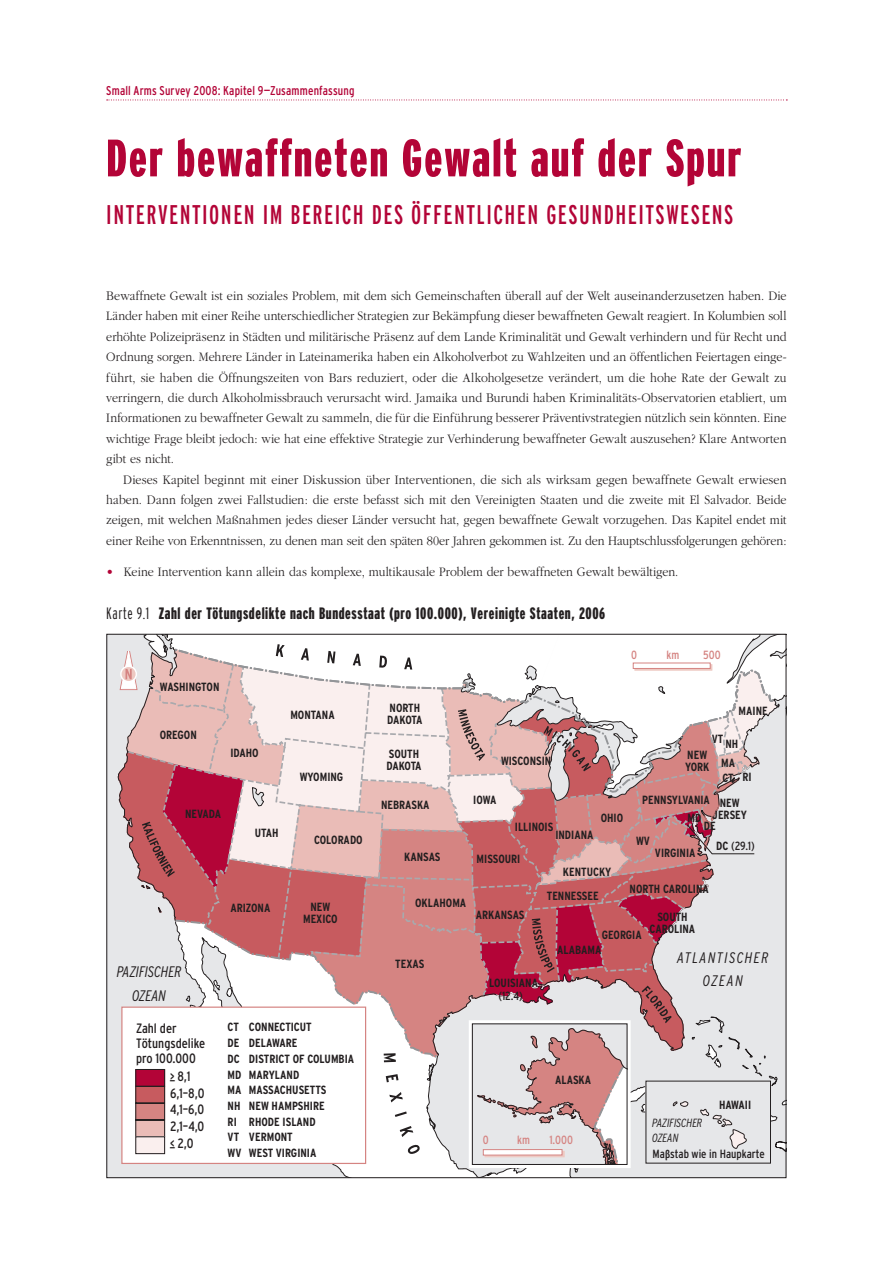
<style>
.page{position:relative;width:893px;height:1263px;background:#fff}
.page>*{position:absolute;margin:0;border:0;box-sizing:border-box;transform-origin:0 0}
.t1{font:900 extra-condensed 52.5px "Interstate";letter-spacing:.035em;color:#b30437}
.t2{font:extra-condensed 27px "Interstate";letter-spacing:.055em;color:#b30437}
.t3{font:900 extra-condensed 16.5px "Interstate";letter-spacing:.035em;color:#231f20}
.t4{font:italic 300 condensed 15.3px/23.5px "Interstate";letter-spacing:.1em;color:#231f20;text-align:center}
.t5{font:italic 300 condensed 15.3px/23.5px "Interstate";color:#231f20;text-align:center}
.t6{font:300 13.5px/20.4px "Garamond";color:#231f20;text-align:justify;scale:.9 1}
.t7{font:condensed 13.5px/16.8px "Interstate";color:#231f20}
.t8{font:condensed 12.75px "Interstate";letter-spacing:.015em;color:#b30437;scale:.95 1}
.t9{font:700 condensed 11.85px/15.8px "Interstate";color:#231f20}
.t10{font:condensed 11.85px "Interstate";color:#231f20}
.t11{font:italic 300 condensed 11.85px/14.9px "Interstate";color:#231f20}
.t12{font:condensed 11.85px "Interstate";color:#d58482}
.t13{font:700 condensed 11.85px/11.9px "Interstate";letter-spacing:-.02em;color:#231f20}
.s1{color:#b30437}
.s2{font-weight:300}
.s3{font-weight:700}
.s4{font-family:"Myriad Pro";font-weight:600}
</style>
<div class="page">
<svg style="left:107px;top:100px;width:680px;height:1px"></svg>
<svg style="left:118px;top:634px;width:668px;height:544px"></svg>
<p class="t8" style="left:106px;top:84px;width:263px">Small Arms Survey 2008: Kapitel 9—Zusammenfassung</p>
<h1 class="t1" style="left:106px;top:129px;width:637px">Der bewaffneten Gewalt auf der Spur</h1>
<h2 class="t2" style="left:106px;top:200px;width:629px">INTERVENTIONEN IM BEREICH DES ÖFFENTLICHEN GESUNDHEITSWESENS</h2>
<p class="t6" style="left:106px;top:286px;width:757px">Bewaffnete Gewalt ist ein soziales Problem, mit dem sich Gemeinschaften überall auf der Welt auseinanderzusetzen haben. Die Länder haben mit einer Reihe unterschiedlicher Strategien zur Bekämpfung dieser bewaffneten Gewalt reagiert. In Kolumbien soll erhöhte Polizeipräsenz in Städten und militärische Präsenz auf dem Lande Kriminalität und Gewalt verhindern und für Recht und Ordnung sorgen. Mehrere Länder in Lateinamerika haben ein Alkoholverbot zu Wahlzeiten und an öffentlichen Feiertagen einge&shy;führt, sie haben die Öffnungszeiten von Bars reduziert, oder die Alkoholgesetze verändert, um die hohe Rate der Gewalt zu verringern, die durch Alkoholmissbrauch verursacht wird. Jamaika und Burundi haben Kriminalitäts-Observatorien etabliert, um Informationen zu bewaffneter Gewalt zu sammeln, die für die Einführung besserer Präventivstrategien nützlich sein könnten. Eine wichtige Frage bleibt jedoch: wie hat eine effektive Strategie zur Verhinderung bewaffneter Gewalt auszusehen? Klare Antworten gibt es nicht.</p>
<p class="t6" style="left:106px;top:469px;width:757px;text-indent:17px">Dieses Kapitel beginnt mit einer Diskussion über Interventionen, die sich als wirksam gegen bewaffnete Gewalt erwiesen haben. Dann folgen zwei Fallstudien: die erste befasst sich mit den Vereinigten Staaten und die zweite mit El Salvador. Beide zeigen, mit welchen Maßnahmen jedes dieser Länder versucht hat, gegen bewaffnete Gewalt vorzugehen. Das Kapitel endet mit einer Reihe von Erkenntnissen, zu denen man seit den späten 80er Jahren gekommen ist. Zu den Hauptschlussfolgerungen gehören:</p>
<p class="t6" style="left:106px;top:562px;width:637px"><span class="s1">•</span> Keine Intervention kann allein das komplexe, multikausale Problem der bewaffneten Gewalt bewältigen.</p>
<p class="t3" style="left:106px;top:604px;width:500px"><span class="s2">Karte 9.1</span> Zahl der Tötungsdelikte nach Bundesstaat (pro 100.000), Vereinigte Staaten, 2006</p>
<p class="t12" style="left:666px;top:648px;width:14px">km</p>
<p class="t12" style="left:631px;top:648px;width:7px">0</p>
<p class="t12" style="left:703px;top:648px;width:19px">500</p>
<p class="t9" style="left:160px;top:679px;width:61px">WASHINGTON</p>
<p class="t9" style="left:160px;top:727px;width:39px">OREGON</p>
<p class="t9" style="left:230px;top:745px;width:30px">IDAHO</p>
<p class="t9" style="left:185px;top:806px;width:38px">NEVADA</p>
<p class="t9" style="left:255px;top:825px;width:25px">UTAH</p>
<p class="t9" style="left:290px;top:707px;width:46px">MONTANA</p>
<p class="t9" style="left:300px;top:768px;width:45px">WYOMING</p>
<p class="t9" style="left:314px;top:832px;width:50px">COLORADO</p>
<p class="t5" style="left:117px;top:960px;width:66px">PAZIFISCHER<br>OZEAN</p>
<p class="t9" style="left:230px;top:900px;width:42px">ARIZONA</p>
<p class="t9" style="left:303px;top:901px;width:36px;line-height:11.9px;text-align:center">NEW<br>MEXICO</p>
<p class="t7" style="left:136px;top:1020px;width:71px;line-height:15.3px">Zahl der<br>Tötungsdelike pro 100.000</p>
<p class="t7" style="left:170px;top:1067px;width:36px">&gt; 8,1<br>6,1–8,0<br>4,1–6,0<br>2,1–4,0 &lt; 2,0</p>
<p class="t7" style="left:170px;top:1066px;width:6px">_</p>
<p class="t7" style="left:170px;top:1133px;width:6px">_</p>
<p class="t9" style="left:228px;top:1019px;width:15px">CT<br>DE<br>DC<br>MD<br>MA<br>NH<br>RI<br>VT<br>WV</p>
<p class="t9" style="left:249px;top:1019px;width:107px">CONNECTICUT<br>DELAWARE<br>DISTRICT OF COLUMBIA<br>MARYLAND<br>MASSACHUSETTS<br>NEW HAMPSHIRE<br>RHODE ISLAND<br>VERMONT<br>WEST VIRGINIA</p>
<p class="t13" style="left:387px;top:702px;width:37px">NORTH<br>DAKOTA</p>
<p class="t9" style="left:386px;top:748px;width:37px;line-height:11.9px">SOUTH<br>DAKOTA</p>
<p class="t9" style="left:381px;top:797px;width:50px">NEBRASKA</p>
<p class="t9" style="left:404px;top:849px;width:38px">KANSAS</p>
<p class="t9" style="left:415px;top:895px;width:53px">OKLAHOMA</p>
<p class="t9" style="left:395px;top:956px;width:31px">TEXAS</p>
<p class="t9" style="left:501px;top:753px;width:52px">WISCONSIN</p>
<p class="t9" style="left:739px;top:702px;width:31px">MAINE</p>
<p class="t9" style="left:712px;top:731px;width:13px">VT</p>
<p class="t9" style="left:725px;top:736px;width:14px">NH</p>
<p class="t9" style="left:722px;top:769px;width:13px">CT</p>
<p class="t9" style="left:685px;top:749px;width:26px;line-height:11.9px">NEW<br>YORK</p>
<p class="t9" style="left:721px;top:754px;width:15px">MA</p>
<p class="t9" style="left:742px;top:769px;width:11px">RI</p>
<p class="t9" style="left:473px;top:792px;width:25px">IOWA</p>
<p class="t9" style="left:642px;top:792px;width:69px">PENNSYLVANIA</p>
<p class="t9" style="left:712px;top:797px;width:36px;line-height:11.9px;text-align:center">NEW<br>JERSEY</p>
<p class="t9" style="left:601px;top:809px;width:24px">OHIO</p>
<p class="t9" style="left:687px;top:810px;width:15px">MD</p>
<p class="t9" style="left:704px;top:818px;width:13px">DE</p>
<p class="t9" style="left:515px;top:819px;width:40px">ILLINOIS</p>
<p class="t9" style="left:555px;top:827px;width:40px">INDIANA</p>
<p class="t9" style="left:636px;top:833px;width:15px">WV</p>
<p class="t10" style="left:716px;top:839px;width:40px"><span class="s3">DC</span> (29.1)</p>
<p class="t9" style="left:655px;top:844px;width:42px">VIRGINIA</p>
<p class="t9" style="left:630px;top:880px;width:81px">NORTH CAROLINA</p>
<p class="t9" style="left:650px;top:911px;width:47px;line-height:11.9px;text-align:center">SOUTH<br>CAROLINA</p>
<p class="t9" style="left:477px;top:851px;width:45px">MISSOURI</p>
<p class="t9" style="left:563px;top:863px;width:50px">KENTUCKY</p>
<p class="t9" style="left:547px;top:888px;width:54px">TENNESSEE</p>
<p class="t9" style="left:476px;top:907px;width:50px">ARKANSAS</p>
<p class="t9" style="left:602px;top:927px;width:42px">GEORGIA</p>
<p class="t9" style="left:489px;top:975px;width:50px">LOUISIANA</p>
<p class="t10" style="left:498px;top:989px;width:26px">(12.4)</p>
<p class="t9" style="left:557px;top:942px;width:46px">ALABAMA</p>
<p class="t4" style="left:677px;top:945px;width:93px">ATLANTISCHER<br>OZEAN</p>
<p class="t9" style="left:555px;top:1072px;width:38px">ALASKA</p>
<p class="t12" style="left:517px;top:1133px;width:14px">km</p>
<p class="t12" style="left:483px;top:1133px;width:7px">0</p>
<p class="t12" style="left:549px;top:1133px;width:25px">1.000</p>
<p class="t11" style="left:652px;top:1115px;width:52px">PAZIFISCHER<br>OZEAN</p>
<p class="t9" style="left:719px;top:1097px;width:34px">HAWAII</p>
<p class="t10" style="left:653px;top:1147px;width:114px">Ma<span class="s4">β</span>stab wie in Haupkarte</p>
</div>
